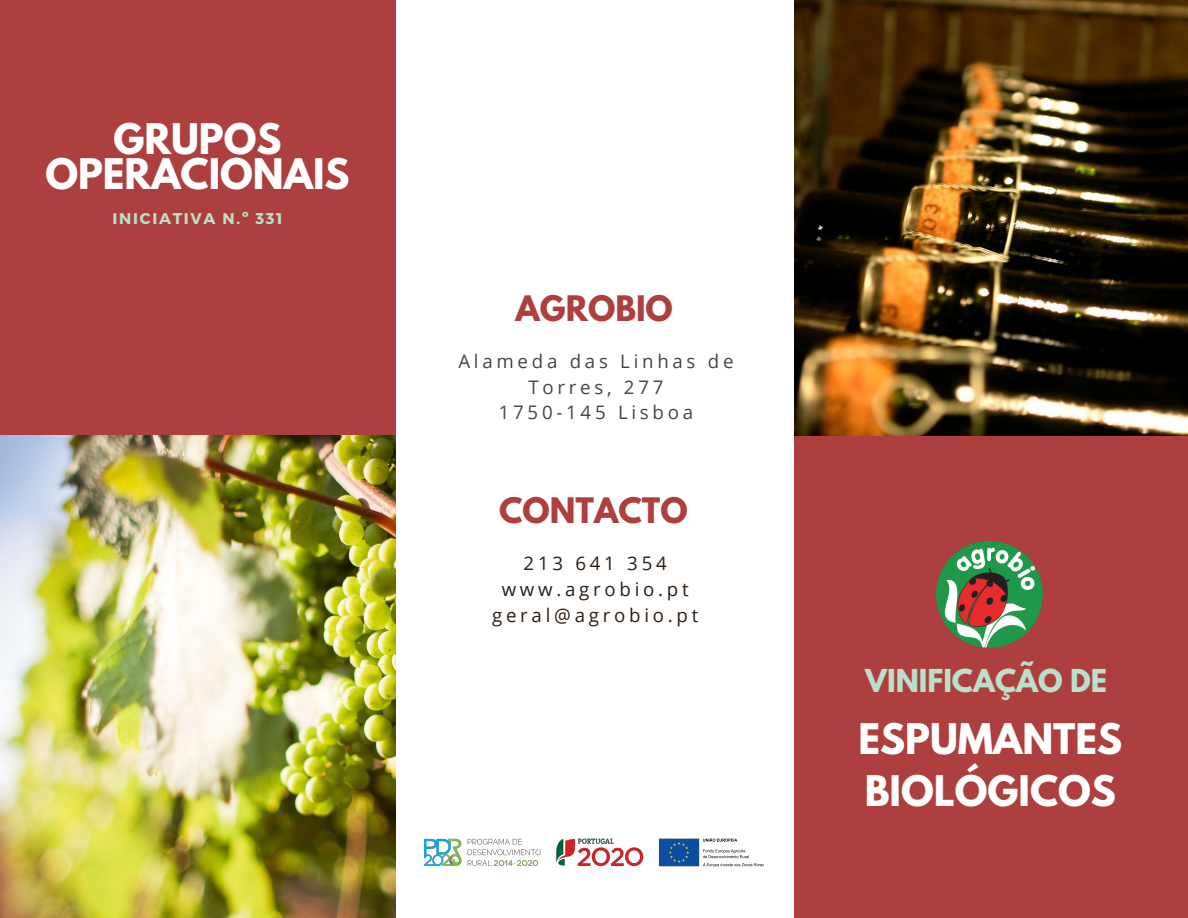
<style>
.page{position:relative;width:1188px;height:918px;background:#ae3f3f}
.page>*{position:absolute;margin:0;border:0;box-sizing:border-box;transform-origin:0 0}
.t1{font:700 37.35px/51.8px "League Spartan";color:#fff}
.t2{font:700 31.2px "League Spartan";color:#ae3f3f}
.t3{font:700 28.05px "League Spartan";color:#b9e0cb}
.t4{font:18.75px/25.8px "Open Sans";letter-spacing:.2em;color:#444440;text-align:center}
.t5{font:18.75px "Open Sans";letter-spacing:.2em;color:#2d1d11}
.t6{font:700 15.6px "Montserrat";letter-spacing:.11em;color:#b9e0cb}
</style>
<div class="page">
<img style="left:793px;top:0;width:395px;height:435px">
<img style="left:0;top:436px;width:396px;height:482px">
<div style="left:396px;top:0;width:397px;height:918px;background:#fff"></div>
<img style="left:936px;top:542px;width:106px;height:105px">
<img style="left:425px;top:838px;width:338px;height:29px">
<p class="t1" style="left:45px;top:127px;width:306px;line-height:34.8px;text-align:center">GRUPOS<br>OPERACIONAIS</p>
<p class="t6" style="left:113px;top:208px;width:172px">INICIATIVA N.º 331</p>
<p class="t2" style="left:516px;top:293px;width:159px">AGROBIO</p>
<p class="t4" style="left:458px;top:348px;width:277px">Alameda das Linhas de<br>Torres, 277</p>
<p class="t4" style="left:499px;top:399px;width:196px">1750-145 Lisboa</p>
<p class="t2" style="left:499px;top:495px;width:190px">CONTACTO</p>
<p class="t5" style="left:524px;top:550px;width:145px">213 641 354</p>
<p class="t5" style="left:502px;top:576px;width:189px">www.agrobio.pt</p>
<p class="t5" style="left:492px;top:602px;width:208px">geral@agrobio.pt</p>
<p class="t3" style="left:865px;top:667px;width:244px">VINIFICAÇÃO DE</p>
<p class="t1" style="left:858px;top:718px;width:265px">ESPUMANTES<br>BIOLÓGICOS</p>
</div>
